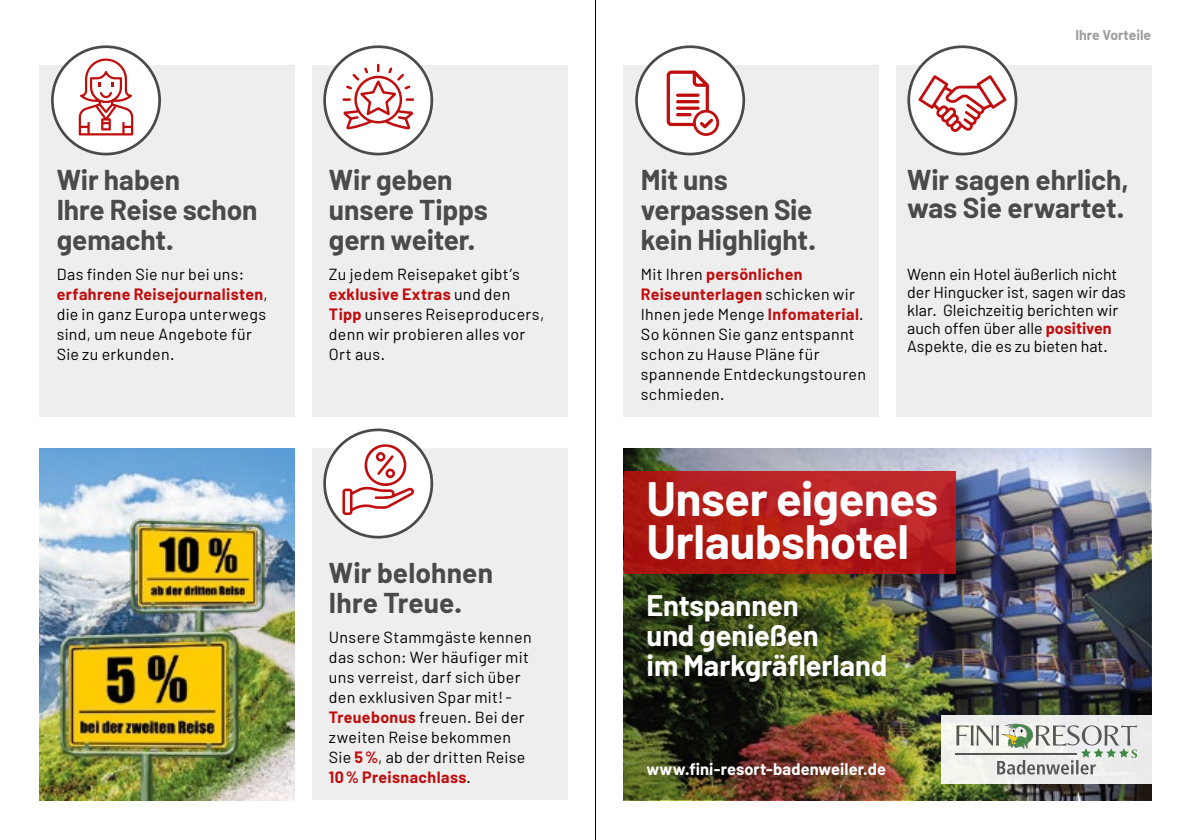
<style>
.page{position:relative;width:1191px;height:840px;background:#fff}
.page>*{position:absolute;margin:0;border:0;box-sizing:border-box;transform-origin:0 0}
.t1{font:700 47px/43px "Barlow";letter-spacing:-.01em;color:#fff}
.t2{font:700 29px/30px "Barlow";letter-spacing:-.005em;color:#fff}
.t3{font:700 28px/30px "Barlow";letter-spacing:-.005em;color:#4a4a49}
.t4{font:700 16.4px "Barlow";letter-spacing:.005em;color:#fff}
.t5{font:16px/20px "Barlow";letter-spacing:.02em;color:#000}
.t6{font:16px/18px "Barlow";color:#000}
.t7{font:700 14px "Barlow";color:#9d9d9c}
.s1{font-weight:700;color:#c00d0e}
</style>
<div class="page">
<div style="left:40px;top:65px;width:255px;height:352px;background:#eee"></div>
<div style="left:312px;top:65px;width:255px;height:352px;background:#eee"></div>
<div style="left:624px;top:65px;width:255px;height:352px;background:#eee"></div>
<div style="left:896px;top:65px;width:255px;height:352px;background:#eee"></div>
<img style="left:40px;top:448px;width:255px;height:351px">
<img style="left:1045px;top:448px;width:24px;height:351px">
<img style="left:624px;top:448px;width:421px;height:351px">
<img style="left:1069px;top:448px;width:82px;height:351px">
<div style="left:630px;top:744px;width:272px;height:49px;background:#000;opacity:.7"></div>
<svg style="left:941px;top:714px;width:211px;height:68px;fill:#ededec"></svg>
<hr style="left:955px;top:753px;width:122px;height:1px;background:#575756">
<svg style="left:956px;top:723px;width:181px;height:51px"></svg>
<div style="left:626px;top:473px;width:351px;height:121px;background:#000;opacity:.5"></div>
<svg style="left:624px;top:471px;width:331px;height:102px"></svg>
<div style="left:629px;top:577px;width:275px;height:121px;background:#000;opacity:.7"></div>
<div style="left:52px;top:47px;width:108px;height:107px;background:#fff;border-radius:50%"></div>
<div style="left:51px;top:45px;width:110px;height:110px;border:3px solid #4a4a49;border-radius:50%"></div>
<svg style="left:79px;top:58px;width:54px;height:77px"></svg>
<div style="left:312px;top:448px;width:255px;height:351px;background:#eee"></div>
<div style="left:324px;top:429px;width:108px;height:108px;background:#fff;border-radius:50%"></div>
<div style="left:323px;top:428px;width:110px;height:110px;border:3px solid #4a4a49;border-radius:50%"></div>
<svg style="left:342px;top:444px;width:72px;height:70px"></svg>
<div style="left:324px;top:47px;width:108px;height:107px;background:#fff;border-radius:50%"></div>
<div style="left:323px;top:45px;width:110px;height:110px;border:3px solid #4a4a49;border-radius:50%"></div>
<svg style="left:342px;top:64px;width:72px;height:65px"></svg>
<div style="left:636px;top:47px;width:107px;height:107px;background:#fff;border-radius:50%"></div>
<div style="left:635px;top:45px;width:110px;height:110px;border:3px solid #4a4a49;border-radius:50%"></div>
<div style="left:908px;top:47px;width:108px;height:107px;background:#fff;border-radius:50%"></div>
<div style="left:907px;top:45px;width:110px;height:110px;border:3px solid #4a4a49;border-radius:50%"></div>
<svg style="left:918px;top:75px;width:88px;height:57px"></svg>
<svg style="left:694px;top:111px;width:23px;height:23px"></svg>
<div style="left:693px;top:110px;width:26px;height:26px;border:3px solid #c00d0e;border-radius:50%"></div>
<svg style="left:666px;top:70px;width:47px;height:58px"></svg>
<hr style="left:595px;top:0;width:1px;height:839px;background:#000">
<h3 class="t3" style="left:57px;top:164px;width:202px">Wir haben<br>Ihre Reise schon gemacht.</h3>
<p class="t5" style="left:57px;top:264px;width:212px">Das finden Sie nur bei uns: <span class="s1">erfahrene Reisejournalisten</span>, die in ganz Europa unterwegs sind, um neue Angebote für<br>Sie zu erkunden.</p>
<h3 class="t3" style="left:329px;top:164px;width:160px">Wir geben unsere Tipps gern weiter.</h3>
<p class="t5" style="left:329px;top:264px;width:217px">Zu jedem Reisepaket gibt’s <span class="s1">exklusive Extras</span> und den<br><span class="s1">Tipp</span> unseres Reiseproducers, denn wir probieren alles vor<br>Ort aus.</p>
<h3 class="t3" style="left:329px;top:557px;width:166px">Wir belohnen<br>Ihre Treue.</h3>
<p class="t5" style="left:329px;top:626px;width:204px">Unsere Stammgäste kennen das schon: Wer häufiger mit uns verreist, darf sich über den exklusiven Spar mit!-<br><span class="s1">Treuebonus</span> freuen. Bei der zweiten Reise bekommen<br>Sie <span class="s1">5%</span>, ab der dritten Reise<br><span class="s1">10% Preisnachlass</span>.</p>
<p class="t7" style="left:1075px;top:26px;width:77px">Ihre Vorteile</p>
<h3 class="t3" style="left:641px;top:164px;width:176px">Mit uns verpassen Sie kein Highlight.</h3>
<p class="t5" style="left:641px;top:264px;width:227px">Mit Ihren <span class="s1">persönlichen<br>Reiseunterlagen</span> schicken wir<br>Ihnen jede Menge <span class="s1">Infomaterial</span>.<br>So können Sie ganz entspannt schon zu Hause Pläne für spannende Entdeckungstouren schmieden.</p>
<h3 class="t3" style="left:907px;top:165px;width:223px;line-height:28px">Wir sagen ehrlich, was Sie erwartet.</h3>
<p class="t6" style="left:907px;top:265px;width:220px">Wenn ein Hotel äußerlich nicht der Hingucker ist, sagen wir das klar. Gleichzeitig berichten wir auch offen über alle <span class="s1">positiven<br></span>Aspekte, die es zu bieten hat.</p>
<h1 class="t1" style="left:646px;top:477px;width:293px">Unser eigenes<br>Urlaubshotel</h1>
<h2 class="t2" style="left:646px;top:590px;width:242px">Entspannen<br>und genießen<br>im Markgräflerland</h2>
<p class="t4" style="left:646px;top:758px;width:241px">www.fini-resort-badenweiler.de</p>
</div>
